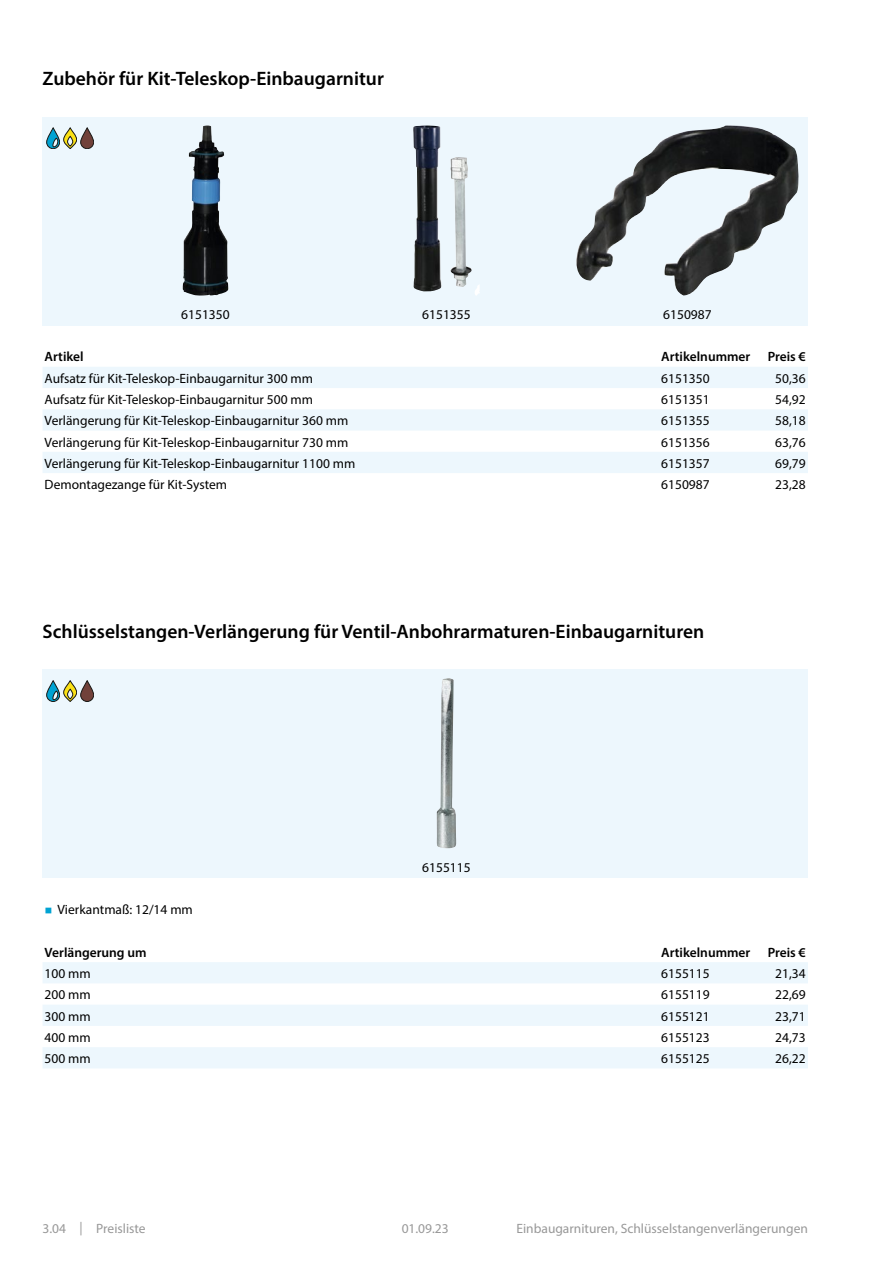
<style>
.page{position:relative;width:893px;height:1263px;background:#fff}
.page>*{position:absolute;margin:0;border:0;box-sizing:border-box;transform-origin:0 0}
.Titel{font:600 19.5px "Myriad Pro";color:#000}
.Artikel{font:13.5px "Myriad Pro";color:#000}
.Artikelnummer{font:13.5px "Myriad Pro";color:#000}
.t1{font:13.5px "Myriad Pro";color:#989898}
.Preis{font:13.5px "Myriad Pro";color:#000}
.Kopfzeile{font:600 13.5px "Myriad Pro";color:#000}
.Bildname{font:13.5px "Myriad Pro";color:#000}
.Preisname{font:600 13.5px "Myriad Pro";letter-spacing:-.005em;color:#000}
.s1{font-family:"Menlo";color:#00a3d3}
</style>
<div class="page">
<div style="left:43px;top:117px;width:765px;height:208px;background:#edf7fd"></div>
<img style="left:182px;top:125px;width:47px;height:171px">
<img style="left:413px;top:125px;width:67px;height:170px">
<img style="left:576px;top:125px;width:223px;height:171px">
<svg style="left:43px;top:367px;width:765px;height:106px;fill:#edf7fd"></svg>
<div style="left:43px;top:670px;width:765px;height:208px;background:#edf7fd"></div>
<img style="left:436px;top:678px;width:21px;height:170px">
<svg style="left:43px;top:962px;width:765px;height:106px;fill:#edf7fd"></svg>
<svg style="left:47px;top:128px;width:30px;height:21px"></svg>
<svg style="left:81px;top:128px;width:13px;height:21px"></svg>
<div style="left:81px;top:128px;width:13px;height:21px;border:1px solid #181815;border-radius:7px"></div>
<svg style="left:47px;top:680px;width:30px;height:22px"></svg>
<svg style="left:81px;top:681px;width:13px;height:20px"></svg>
<div style="left:81px;top:680px;width:13px;height:22px;border:1px solid #181815;border-radius:7px"></div>
<p class="Titel" style="left:43px;top:66px;width:343px">Zubehör für Kit-Teleskop-Einbaugarnitur</p>
<p class="Bildname" style="left:181px;top:306px;width:50px">6151350</p>
<p class="Bildname" style="left:422px;top:306px;width:50px">6151355</p>
<p class="Bildname" style="left:663px;top:306px;width:50px">6150987</p>
<p class="Kopfzeile" style="left:45px;top:348px;width:41px">Artikel</p>
<p class="Kopfzeile" style="left:661px;top:348px;width:91px">Artikelnummer</p>
<p class="Preisname" style="left:768px;top:348px;width:40px">Preis €</p>
<p class="Artikel" style="left:45px;top:370px;width:270px">Aufsatz für Kit-Teleskop-Einbaugarnitur 300 mm</p>
<p class="Artikelnummer" style="left:661px;top:370px;width:50px">6151350</p>
<p class="Preis" style="left:775px;top:370px;width:32px">50,36</p>
<p class="Artikel" style="left:45px;top:391px;width:270px">Aufsatz für Kit-Teleskop-Einbaugarnitur 500 mm</p>
<p class="Artikelnummer" style="left:661px;top:391px;width:50px">6151351</p>
<p class="Preis" style="left:775px;top:391px;width:32px">54,92</p>
<p class="Artikel" style="left:45px;top:412px;width:305px">Verlängerung für Kit-Teleskop-Einbaugarnitur 360 mm</p>
<p class="Artikelnummer" style="left:661px;top:412px;width:50px">6151355</p>
<p class="Preis" style="left:775px;top:412px;width:32px">58,18</p>
<p class="Artikel" style="left:45px;top:434px;width:305px">Verlängerung für Kit-Teleskop-Einbaugarnitur 730 mm</p>
<p class="Artikelnummer" style="left:661px;top:434px;width:50px">6151356</p>
<p class="Preis" style="left:775px;top:434px;width:32px">63,76</p>
<p class="Artikel" style="left:45px;top:455px;width:312px">Verlängerung für Kit-Teleskop-Einbaugarnitur 1100 mm</p>
<p class="Artikelnummer" style="left:661px;top:455px;width:50px">6151357</p>
<p class="Preis" style="left:775px;top:455px;width:32px">69,79</p>
<p class="Artikel" style="left:45px;top:476px;width:184px">Demontagezange für Kit-System</p>
<p class="Artikelnummer" style="left:661px;top:476px;width:50px">6150987</p>
<p class="Preis" style="left:775px;top:476px;width:32px">23,28</p>
<p class="Titel" style="left:43px;top:619px;width:663px">Schlüsselstangen-Verlängerung für Ventil-Anbohrarmaturen-Einbaugarnituren</p>
<p class="Bildname" style="left:422px;top:859px;width:50px">6155115</p>
<p class="Artikel" style="left:45px;top:901px;width:150px"><span class="s1">◾</span> Vierkantmaß: 12/14 mm</p>
<p class="Kopfzeile" style="left:45px;top:944px;width:103px">Verlängerung um</p>
<p class="Kopfzeile" style="left:661px;top:944px;width:91px">Artikelnummer</p>
<p class="Preisname" style="left:768px;top:944px;width:40px">Preis €</p>
<p class="Artikel" style="left:45px;top:965px;width:48px">100 mm</p>
<p class="Artikelnummer" style="left:661px;top:965px;width:50px">6155115</p>
<p class="Preis" style="left:775px;top:965px;width:32px">21,34</p>
<p class="Artikel" style="left:45px;top:986px;width:48px">200 mm</p>
<p class="Artikelnummer" style="left:661px;top:986px;width:50px">6155119</p>
<p class="Preis" style="left:775px;top:986px;width:32px">22,69</p>
<p class="Artikel" style="left:45px;top:1008px;width:48px">300 mm</p>
<p class="Artikelnummer" style="left:661px;top:1008px;width:50px">6155121</p>
<p class="Preis" style="left:775px;top:1008px;width:32px">23,71</p>
<p class="Artikel" style="left:45px;top:1029px;width:48px">400 mm</p>
<p class="Artikelnummer" style="left:661px;top:1029px;width:50px">6155123</p>
<p class="Preis" style="left:775px;top:1029px;width:32px">24,73</p>
<p class="Artikel" style="left:45px;top:1050px;width:48px">500 mm</p>
<p class="Artikelnummer" style="left:661px;top:1050px;width:50px">6155125</p>
<p class="Preis" style="left:775px;top:1050px;width:32px">26,22</p>
<p class="t1" style="left:43px;top:1220px;width:105px">3.04 | Preisliste</p>
<p class="t1" style="left:402px;top:1220px;width:49px">01.09.23</p>
<p class="t1" style="left:516px;top:1220px;width:293px">Einbaugarnituren, Schlüsselstangenverlängerungen</p>
</div>
